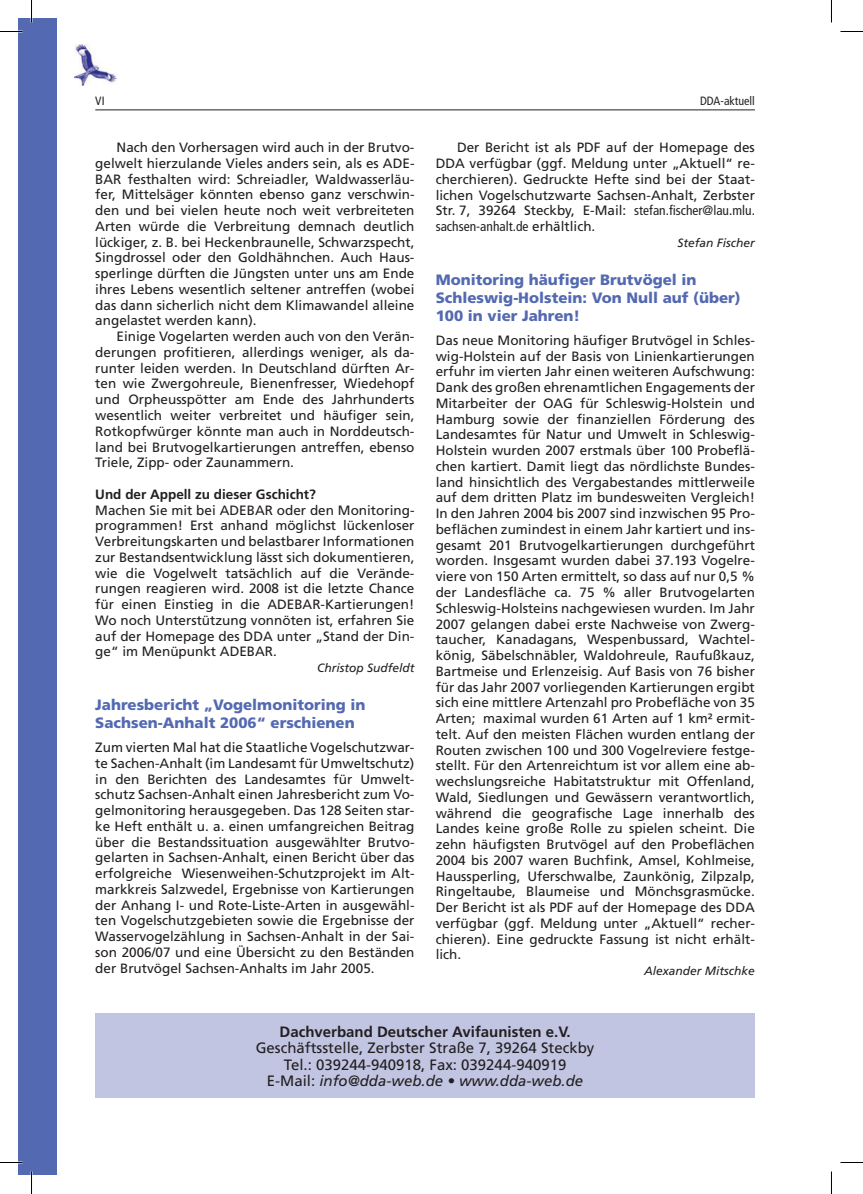
<style>
.page{position:relative;width:863px;height:1194px;background:#fff}
.page>*{position:absolute;margin:0;border:0;box-sizing:border-box;transform-origin:0 0}
.t1{font:900 15px/18px "Frutiger LT Std";color:#5369b1}
.t2{font:15px/16.5px "Frutiger LT Std";color:#231f20;text-align:center}
.t3{font:700 15px "Frutiger LT Std";color:#231f20}
.t4{font:13.5px/15.8px "Frutiger LT Std";color:#231f20;text-align:justify}
.t5{font:700 13.5px "Frutiger LT Std";color:#231f20}
.t6{font:italic 12px "Frutiger LT Std";color:#231f20}
.t7{font:condensed 12px "Frutiger LT Std";color:#231f20}
.s1{font-stretch:condensed}
.s2{font-style:italic}
</style>
<div class="page">
<hr style="left:95px;top:110px;width:659px;height:1px;background:#231f20">
<div style="left:19px;top:19px;width:38px;height:1156px;background:#5369b1"></div>
<img style="left:74px;top:44px;width:43px;height:41px">
<div style="left:95px;top:1014px;width:659px;height:84px;background:#c1c5e2"></div>
<svg style="left:0;top:31px;width:22px;height:1px"></svg>
<svg style="left:840px;top:31px;width:22px;height:1px"></svg>
<svg style="left:0;top:1162px;width:22px;height:1px"></svg>
<svg style="left:840px;top:1162px;width:22px;height:1px"></svg>
<svg style="left:31px;top:0;width:1px;height:22px"></svg>
<svg style="left:31px;top:1172px;width:1px;height:22px"></svg>
<svg style="left:831px;top:0;width:1px;height:22px"></svg>
<svg style="left:831px;top:1172px;width:1px;height:22px"></svg>
<p class="t7" style="left:95px;top:94px;width:11px">VI</p>
<p class="t7" style="left:699px;top:94px;width:56px">DDA-aktuell</p>
<p class="t4" style="left:95px;top:140px;width:320px;text-indent:21px">Nach den Vorhersagen wird auch in der Brutvo&shy;gelwelt hierzulande Vieles anders sein, als es ADE-BAR festhalten wird: Schreiadler, Waldwasserläu&shy;fer, Mittelsäger könnten ebenso ganz verschwin&shy;den und bei vielen heute noch weit verbreiteten Arten würde die Verbreitung demnach deutlich lückiger, z. B. bei Heckenbraunelle, Schwarzspecht, Singdrossel oder den Goldhähnchen. Auch Haus&shy;sperlinge dürften die Jüngsten unter uns am Ende ihres Lebens wesentlich seltener antreffen (wobei das dann sicherlich nicht dem Klimawandel alleine angelastet werden kann).</p>
<p class="t4" style="left:95px;top:329px;width:320px;text-indent:21px">Einige Vogelarten werden auch von den Verän&shy;derungen profitieren, allerdings weniger, als da&shy;runter leiden werden. In Deutschland dürften Ar&shy;ten wie Zwergohreule, Bienenfresser, Wiedehopf und Orpheusspötter am Ende des Jahrhunderts wesentlich weiter verbreitet und häufiger sein, Rotkopfwürger könnte man auch in Norddeutsch&shy;land bei Brutvogelkartierungen antreffen, ebenso Triele, Zipp- oder Zaunammern.</p>
<p class="t5" style="left:95px;top:486px;width:222px">Und der Appell zu dieser Gschicht?</p>
<p class="t4" style="left:95px;top:502px;width:320px">Machen Sie mit bei ADEBAR oder den Monitoring&shy;programmen! Erst anhand möglichst lückenloser Verbreitungskarten und belastbarer Informationen zur Bestandsentwicklung lässt sich dokumentieren, wie die Vogelwelt tatsächlich auf die Verände&shy;rungen reagieren wird. 2008 ist die letzte Chance für einen Einstieg in die ADEBAR-Kartierungen!<br>Wo noch Unterstützung vonnöten ist, erfahren Sie auf der Homepage des DDA unter „Stand der Din&shy;ge“ im Menüpunkt ADEBAR.</p>
<p class="t6" style="left:317px;top:661px;width:99px">Christop Sudfeldt</p>
<p class="t1" style="left:95px;top:696px;width:271px">Jahresbericht „Vogelmonitoring in<br>Sachsen-Anhalt 2006“ erschienen</p>
<p class="t4" style="left:95px;top:740px;width:320px">Zum vierten Mal hat die Staatliche Vogelschutzwar&shy;te Sachen-Anhalt (im Landesamt für Umweltschutz) in den Berichten des Landesamtes für Umwelt&shy;schutz Sachsen-Anhalt einen Jahresbericht zum Vo&shy;gelmonitoring herausgegeben. Das 128 Seiten star&shy;ke Heft enthält u. a. einen umfangreichen Beitrag über die Bestandssituation ausgewählter Brutvo&shy;gelarten in Sachsen-Anhalt, einen Bericht über das erfolgreiche Wiesenweihen-Schutzprojekt im Alt&shy;markkreis Salzwedel, Ergebnisse von Kartierungen der Anhang I- und Rote-Liste-Arten in ausgewähl&shy;ten Vogelschutzgebieten sowie die Ergebnisse der Wasservogelzählung in Sachsen-Anhalt in der Sai&shy;son 2006/07 und eine Übersicht zu den Beständen der Brutvögel Sachsen-Anhalts im Jahr 2005.</p>
<p class="t4" style="left:435px;top:140px;width:320px;text-indent:21px">Der Bericht ist als PDF auf der Homepage des DDA verfügbar (ggf. Meldung unter „Aktuell“ re&shy;cherchieren). Gedruckte Hefte sind bei der Staat&shy;lichen Vogelschutzwarte Sachsen-Anhalt, Zerbster Str. 7, 39264 Steckby, E-Mail: <span class="s1">stefan.fischer@lau.mlu. sachsen-anhalt.de</span> erhältlich.</p>
<p class="t6" style="left:677px;top:236px;width:79px">Stefan Fischer</p>
<p class="t1" style="left:435px;top:270px;width:306px">Monitoring häufiger Brutvögel in<br>Schleswig-Holstein: Von Null auf (über)<br>100 in vier Jahren!</p>
<p class="t4" style="left:435px;top:332px;width:320px">Das neue Monitoring häufiger Brutvögel in Schles&shy;wig-Holstein auf der Basis von Linienkartierungen erfuhr im vierten Jahr einen weiteren Aufschwung:<br>Dank des großen ehrenamtlichen Engagements der Mitarbeiter der OAG für Schleswig-Holstein und Hamburg sowie der finanziellen Förderung des Landesamtes für Natur und Umwelt in Schleswig-Holstein wurden 2007 erstmals über 100 Probeflä&shy;chen kartiert. Damit liegt das nördlichste Bundes&shy;land hinsichtlich des Vergabestandes mittlerweile auf dem dritten Platz im bundesweiten Vergleich!<br>In den Jahren 2004 bis 2007 sind inzwischen 95 Pro&shy;beflächen zumindest in einem Jahr kartiert und ins&shy;gesamt 201 Brutvogelkartierungen durchgeführt worden. Insgesamt wurden dabei 37.193 Vogelre&shy;viere von 150 Arten ermittelt, so dass auf nur 0,5 % der Landesfläche ca. 75 % aller Brutvogelarten Schleswig-Holsteins nachgewiesen wurden. Im Jahr 2007 gelangen dabei erste Nachweise von Zwerg&shy;taucher, Kanadagans, Wespenbussard, Wachtel&shy;könig, Säbelschnäbler, Waldohreule, Raufußkauz, Bartmeise und Erlenzeisig. Auf Basis von 76 bisher für das Jahr 2007 vorliegenden Kartierungen ergibt sich eine mittlere Artenzahl pro Probefläche von 35<br>Arten; maximal wurden 61 Arten auf 1 km² ermit&shy;telt. Auf den meisten Flächen wurden entlang der Routen zwischen 100 und 300 Vogelreviere festge&shy;stellt. Für den Artenreichtum ist vor allem eine ab&shy;wechslungsreiche Habitatstruktur mit Offenland, Wald, Siedlungen und Gewässern verantwortlich, während die geografische Lage innerhalb des Landes keine große Rolle zu spielen scheint. Die zehn häufigsten Brutvögel auf den Probeflächen 2004 bis 2007 waren Buchfink, Amsel, Kohlmeise, Haussperling, Uferschwalbe, Zaunkönig, Zilpzalp, Ringeltaube, Blaumeise und Mönchsgrasmücke.<br>Der Bericht ist als PDF auf der Homepage des DDA verfügbar (ggf. Meldung unter „Aktuell“ recher&shy;chieren). Eine gedruckte Fassung ist nicht erhält&shy;lich.</p>
<p class="t6" style="left:644px;top:964px;width:112px">Alexander Mitschke</p>
<p class="t3" style="left:279px;top:1023px;width:292px">Dachverband Deutscher Avifaunisten e.V.</p>
<p class="t2" style="left:256px;top:1040px;width:340px">Geschäftsstelle, Zerbster Straße 7, 39264 Steckby<br>Tel.: 039244-940918, Fax: 039244-940919<br>E-Mail: <span class="s2">info@dda-web.de • www.dda-web.de</span></p>
</div>
